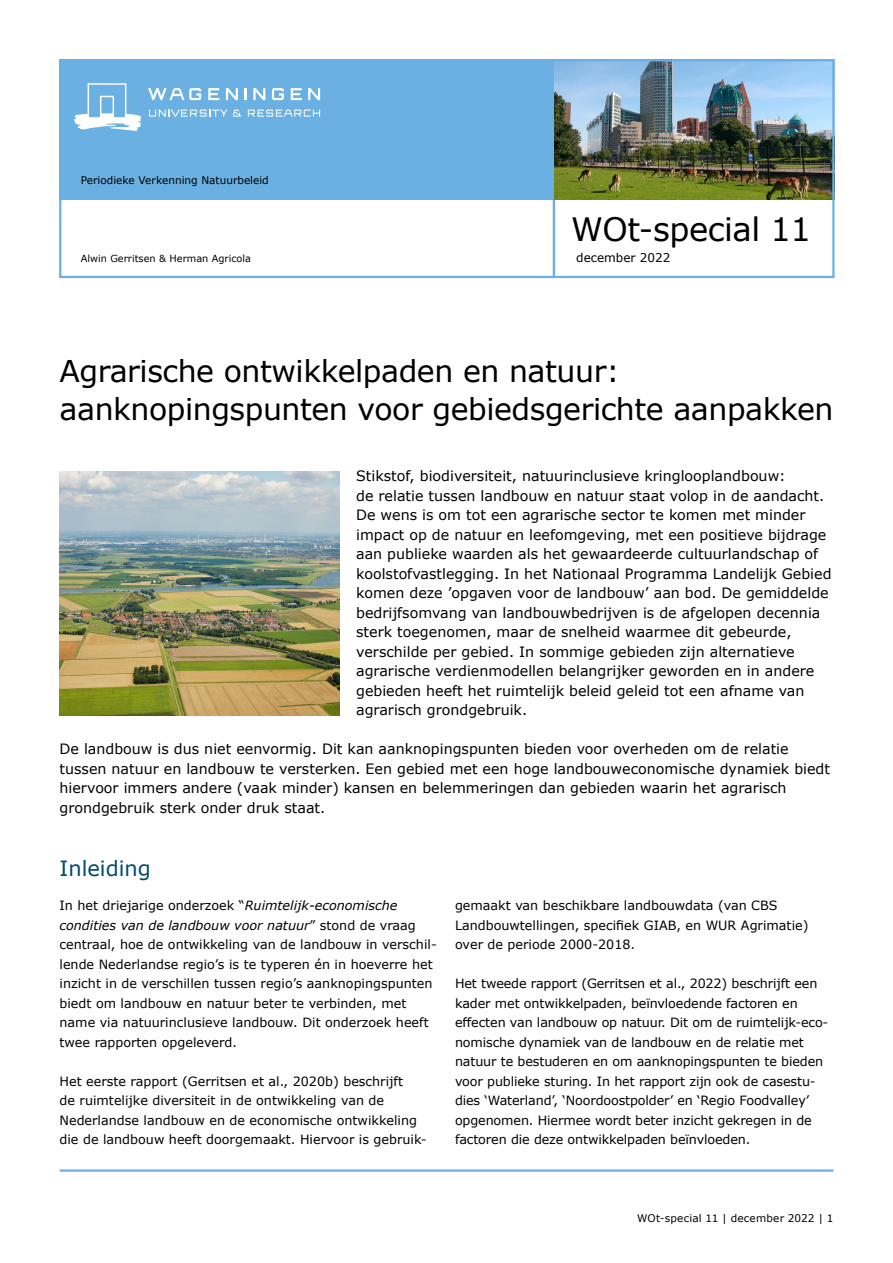
<style>
.page{position:relative;width:893px;height:1263px;background:#fff}
.page>*{position:absolute;margin:0;border:0;box-sizing:border-box;transform-origin:0 0}
.t1{font:32.25px "Verdana";letter-spacing:-.015em;color:#000}
.H1_Kop{font:30px/37.5px "Verdana";letter-spacing:-.015em;color:#000}
.t2{font:21px "Verdana";color:#004a6c}
.t3{font:14.25px/19.5px "Verdana";color:#000}
.t4{font:12.75px/19.5px "Verdana";color:#000}
.t5{font:12px "Verdana";color:#000}
.t6{font:10.5px "Verdana";color:#000}
.t7{font:10.5px "Verdana";letter-spacing:.02em;color:#000}
.t8{font:9.75px "Verdana";color:#000}
.s1{font-style:italic}
</style>
<div class="page">
<div style="left:60px;top:60px;width:774px;height:140px;background:#6ab0e2"></div>
<svg style="left:74px;top:83px;width:68px;height:48px"></svg>
<svg style="left:208px;top:88px;width:11px;height:12px"></svg>
<svg style="left:226px;top:88px;width:12px;height:12px"></svg>
<svg style="left:244px;top:88px;width:3px;height:12px"></svg>
<svg style="left:253px;top:88px;width:12px;height:12px"></svg>
<svg style="left:272px;top:88px;width:12px;height:12px"></svg>
<svg style="left:291px;top:88px;width:11px;height:12px"></svg>
<svg style="left:308px;top:88px;width:12px;height:12px"></svg>
<svg style="left:148px;top:88px;width:53px;height:12px"></svg>
<svg style="left:248px;top:110px;width:72px;height:7px"></svg>
<svg style="left:149px;top:110px;width:92px;height:7px"></svg>
<hr style="left:553px;top:60px;width:2px;height:218px;background:#6ab0e2">
<img style="left:555px;top:62px;width:277px;height:138px">
<div style="left:59px;top:59px;width:776px;height:219px;border:2px solid #6ab0e2"></div>
<hr style="left:60px;top:1169px;width:773px;height:3px;background:#6ab0e2">
<img style="left:60px;top:472px;width:279px;height:243px">
<p class="t6" style="left:81px;top:173px;width:190px">Periodieke Verkenning Natuurbeleid</p>
<h1 class="t1" style="left:571px;top:207px;width:241px">WOt-special 11</h1>
<p class="t8" style="left:81px;top:252px;width:172px">Alwin Gerritsen &amp; Herman Agricola</p>
<p class="t5" style="left:576px;top:249px;width:96px">december 2022</p>
<h1 class="H1_Kop" style="left:60px;top:352px;width:776px">Agrarische ontwikkelpaden en natuur: aanknopingspunten voor gebiedsgerichte aanpakken</h1>
<p class="t3" style="left:356px;top:466px;width:477px">Stikstof, biodiversiteit, natuurinclusieve kringlooplandbouw:<br>de relatie tussen landbouw en natuur staat volop in de aandacht.<br>De wens is om tot een agrarische sector te komen met minder impact op de natuur en leefomgeving, met een positieve bijdrage aan publieke waarden als het gewaardeerde cultuurlandschap of koolstofvastlegging. In het Nationaal Programma Landelijk Gebied komen deze ’opgaven voor de landbouw’ aan bod. De gemiddelde bedrijfsomvang van landbouwbedrijven is de afgelopen decennia sterk toegenomen, maar de snelheid waarmee dit gebeurde, verschilde per gebied. In sommige gebieden zijn alternatieve agrarische verdienmodellen belangrijker geworden en in andere gebieden heeft het ruimtelijk beleid geleid tot een afname van agrarisch grondgebruik.</p>
<p class="t3" style="left:60px;top:739px;width:772px">De landbouw is dus niet eenvormig. Dit kan aanknopingspunten bieden voor overheden om de relatie tussen natuur en landbouw te versterken. Een gebied met een hoge landbouweconomische dynamiek biedt hiervoor immers andere (vaak minder) kansen en belemmeringen dan gebieden waarin het agrarisch grondgebruik sterk onder druk staat.</p>
<p class="t2" style="left:60px;top:853px;width:93px">Inleiding</p>
<p class="t4" style="left:60px;top:896px;width:379px">In het driejarige onderzoek “<span class="s1">Ruimtelijk-economische condities van de landbouw voor natuur</span>” stond de vraag centraal, hoe de ontwikkeling van de landbouw in verschil&shy;lende Nederlandse regio’s is te typeren én in hoeverre het inzicht in de verschillen tussen regio’s aanknopingspunten biedt om landbouw en natuur beter te verbinden, met name via natuurinclusieve landbouw. Dit onderzoek heeft twee rapporten opgeleverd.</p>
<p class="t4" style="left:60px;top:1071px;width:369px">Het eerste rapport (Gerritsen et al., 2020b) beschrijft<br>de ruimtelijke diversiteit in de ontwikkeling van de Nederlandse landbouw en de economische ontwikkeling die de landbouw heeft doorgemaakt. Hiervoor is gebruik-</p>
<p class="t4" style="left:455px;top:896px;width:355px">gemaakt van beschikbare landbouwdata (van CBS<br>Landbouwtellingen, specifiek GIAB, en WUR Agrimatie)</p>
<p class="t4" style="left:455px;top:935px;width:182px">over de periode 2000-2018.</p>
<p class="t4" style="left:455px;top:974px;width:375px">Het tweede rapport (Gerritsen et al., 2022) beschrijft een kader met ontwikkelpaden, beïnvloedende factoren en effecten van landbouw op natuur. Dit om de ruimtelijk-eco&shy;nomische dynamiek van de landbouw en de relatie met natuur te bestuderen en om aanknopingspunten te bieden voor publieke sturing. In het rapport zijn ook de casestu&shy;dies ‘Waterland’, ‘Noordoostpolder’ en ‘Regio Foodvalley’ opgenomen. Hiermee wordt beter inzicht gekregen in de factoren die deze ontwikkelpaden beïnvloeden.</p>
<p class="t7" style="left:637px;top:1211px;width:198px">WOt-special 11 | december 2022 | 1</p>
</div>
